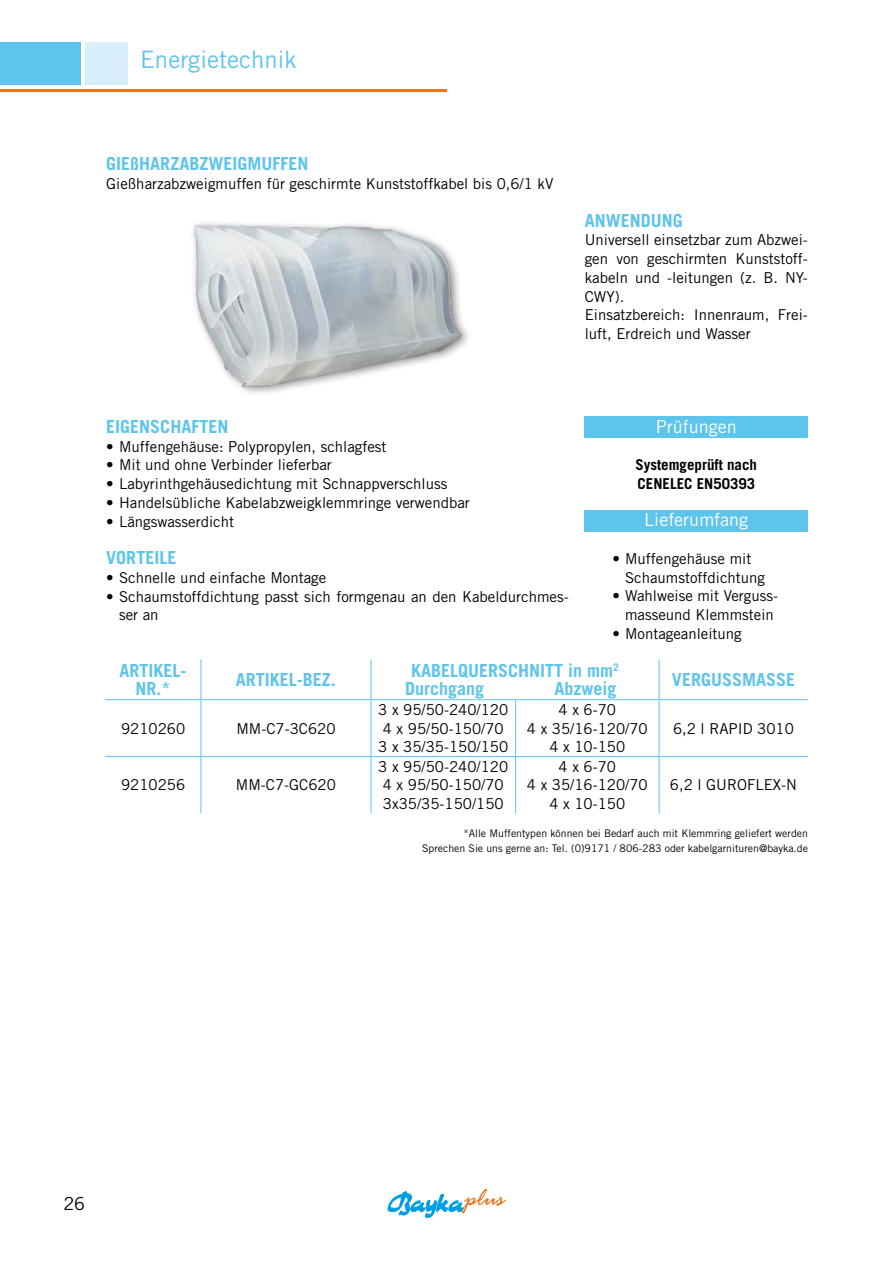
<style>
.page{position:relative;width:893px;height:1263px;background:#fff}
.page>*{position:absolute;margin:0;border:0;box-sizing:border-box;transform-origin:0 0}
.t1{font:24px "Trade Gothic LT Std";color:#5dc4ec}
.t2{font:700 18px/18.8px "Trade Gothic LT Std";color:#5dc4ec;text-align:center}
.t3{font:18px "Trade Gothic LT Std";color:#fff}
.t4{font:18px "Trade Gothic LT Std";color:#000}
.t5{font:15px/18.8px "Trade Gothic LT Std";color:#000;text-align:center}
.t6{font:700 15px/18.8px "Trade Gothic LT Std";color:#000}
.t7{font:10.5px/15px "Trade Gothic LT Std";color:#000;text-align:right}
</style>
<div class="page">
<svg style="left:387px;top:1189px;width:119px;height:29px"></svg>
<div style="left:585px;top:510px;width:223px;height:21px;background:#5dc4ec"></div>
<div style="left:585px;top:416px;width:223px;height:22px;background:#5dc4ec"></div>
<hr style="left:201px;top:659px;width:1px;height:40px;background:#5dc4ec">
<hr style="left:371px;top:659px;width:1px;height:40px;background:#5dc4ec">
<hr style="left:659px;top:659px;width:1px;height:40px;background:#5dc4ec">
<hr style="left:105px;top:699px;width:96px;height:1px;background:#5dc4ec">
<hr style="left:201px;top:699px;width:170px;height:1px;background:#5dc4ec">
<hr style="left:201px;top:700px;width:1px;height:56px;background:#5dc4ec">
<hr style="left:371px;top:699px;width:145px;height:1px;background:#5dc4ec">
<hr style="left:371px;top:700px;width:1px;height:56px;background:#5dc4ec">
<hr style="left:516px;top:699px;width:143px;height:1px;background:#5dc4ec">
<hr style="left:515px;top:700px;width:1px;height:56px;background:#5dc4ec">
<hr style="left:659px;top:699px;width:149px;height:1px;background:#5dc4ec">
<hr style="left:659px;top:700px;width:1px;height:56px;background:#5dc4ec">
<hr style="left:105px;top:756px;width:96px;height:1px;background:#5dc4ec">
<hr style="left:201px;top:756px;width:170px;height:1px;background:#5dc4ec">
<hr style="left:201px;top:757px;width:1px;height:56px;background:#5dc4ec">
<hr style="left:371px;top:756px;width:145px;height:1px;background:#5dc4ec">
<hr style="left:371px;top:757px;width:1px;height:56px;background:#5dc4ec">
<hr style="left:516px;top:756px;width:143px;height:1px;background:#5dc4ec">
<hr style="left:515px;top:757px;width:1px;height:56px;background:#5dc4ec">
<hr style="left:659px;top:756px;width:149px;height:1px;background:#5dc4ec">
<hr style="left:659px;top:757px;width:1px;height:56px;background:#5dc4ec">
<img style="left:193px;top:222px;width:276px;height:172px">
<div style="left:0;top:43px;width:81px;height:42px;background:#5dc4ec"></div>
<div style="left:85px;top:43px;width:43px;height:42px;background:#d9eefb"></div>
<hr style="left:0;top:89px;width:446px;height:2px;background:#ee7518">
<h1 class="t1" style="left:140px;top:45px;width:158px">Energietechnik</h1>
<p class="t2" style="left:106px;top:154px;width:204px">GIEßHARZABZWEIGMUFFEN</p>
<p class="t5" style="left:106px;top:174px;width:449px">Gießharzabzweigmuffen für geschirmte Kunststoffkabel bis 0,6/1 kV</p>
<p class="t2" style="left:585px;top:211px;width:100px">ANWENDUNG</p>
<p class="t5" style="left:585px;top:231px;width:225px;text-align:left">Universell einsetzbar zum Abzwei&shy;gen von geschirmten Kunststoff&shy;kabeln und -leitungen (z. B. NY-<br>CWY).<br>Einsatzbereich: Innenraum, Frei&shy;luft, Erdreich und Wasser</p>
<p class="t2" style="left:106px;top:417px;width:124px">EIGENSCHAFTEN</p>
<p class="t5" style="left:106px;top:437px;width:282px">• Muffengehäuse: Polypropylen, schlagfest</p>
<p class="t5" style="left:106px;top:455px;width:227px">• Mit und ohne Verbinder lieferbar</p>
<p class="t5" style="left:106px;top:474px;width:343px">• Labyrinthgehäusedichtung mit Schnappverschluss</p>
<p class="t5" style="left:106px;top:493px;width:365px">• Handelsübliche Kabelabzweigklemmringe verwendbar</p>
<p class="t5" style="left:106px;top:512px;width:129px">• Längswasserdicht</p>
<p class="t2" style="left:106px;top:548px;width:72px">VORTEILE</p>
<p class="t5" style="left:106px;top:568px;width:221px">• Schnelle und einfache Montage</p>
<p class="t5" style="left:119px;top:587px;width:451px;text-align:left;text-indent:-13px">• Schaumstoffdichtung passt sich formgenau an den Kabeldurchmes&shy;ser an</p>
<p class="t3" style="left:656px;top:415px;width:83px">Prüfungen</p>
<p class="t6" style="left:635px;top:455px;width:123px">Systemgeprüft nach<br>CENELEC EN50393</p>
<p class="t3" style="left:644px;top:509px;width:106px">Lieferumfang</p>
<p class="t5" style="left:625px;top:549px;width:142px;text-align:left;text-indent:-13px">• Muffengehäuse mit<br>Schaumstoffdichtung</p>
<p class="t5" style="left:612px;top:586px;width:167px">• Wahlweise mit Verguss&shy;masseund Klemmstein</p>
<p class="t5" style="left:612px;top:624px;width:131px">• Montageanleitung</p>
<p class="t2" style="left:120px;top:661px;width:69px">ARTIKEL-<br>NR.*</p>
<p class="t2" style="left:236px;top:670px;width:102px">ARTIKEL-BEZ.</p>
<p class="t2" style="left:405px;top:661px;width:215px;text-align:left;text-indent:6px">KABELQUERSCHNITT in mm<sup>2<br></sup>Durchgang</p>
<p class="t2" style="left:554px;top:679px;width:64px">Abzweig</p>
<p class="t5" style="left:121px;top:719px;width:66px">9210260</p>
<p class="t5" style="left:236px;top:719px;width:101px">MM-C7-3C620</p>
<p class="t5" style="left:378px;top:700px;width:131px">3 x 95/50-240/120<br>4 x 95/50-150/70<br>3 x 35/35-150/150</p>
<p class="t5" style="left:527px;top:700px;width:122px">4 x 6-70<br>4 x 35/16-120/70<br>4 x 10-150</p>
<p class="t2" style="left:672px;top:670px;width:125px">VERGUSSMASSE</p>
<p class="t5" style="left:673px;top:719px;width:122px">6,2 l RAPID 3010</p>
<p class="t5" style="left:121px;top:775px;width:66px">9210256</p>
<p class="t5" style="left:236px;top:775px;width:101px">MM-C7-GC620</p>
<p class="t5" style="left:378px;top:757px;width:131px">3 x 95/50-240/120<br>4 x 95/50-150/70<br>3x35/35-150/150</p>
<p class="t5" style="left:527px;top:757px;width:122px">4 x 6-70<br>4 x 35/16-120/70<br>4 x 10-150</p>
<p class="t5" style="left:670px;top:775px;width:129px">6,2 l GUROFLEX-N</p>
<p class="t7" style="left:422px;top:826px;width:387px">*Alle Muffentypen können bei Bedarf auch mit Klemmring geliefert werden<br>Sprechen Sie uns gerne an: Tel. (0)9171 / 806-283 oder kabelgarnituren@bayka.de</p>
<p class="t4" style="left:64px;top:1193px;width:23px">26</p>
</div>
